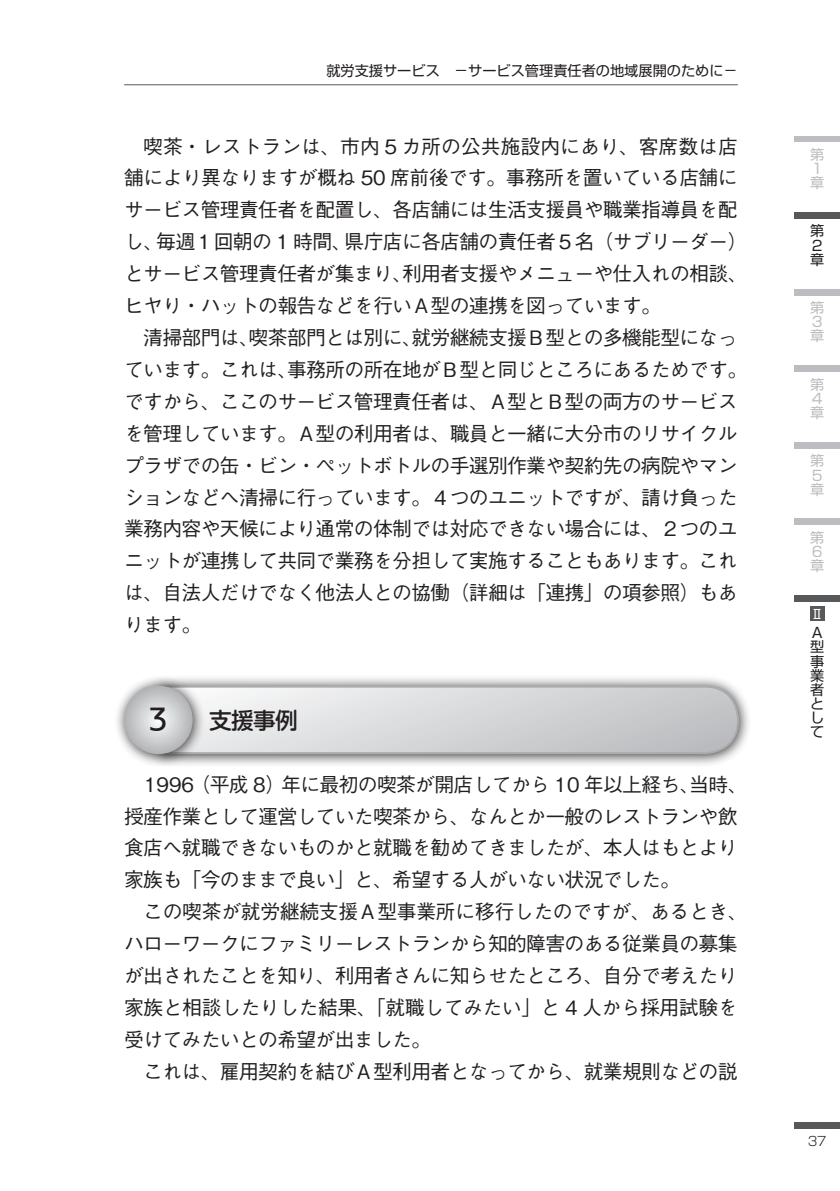
<style>
.page{position:relative;width:840px;height:1191px;background:#fff}
.page>*{position:absolute;margin:0;border:0;box-sizing:border-box;transform-origin:0 0}
.t1{font:34px "OCRB";color:#231f20}
.小見出し{font:500 22.6px "Shin M Go Pro";color:#231f20}
.本文{font:500 19.8px/31.8px "Gothic BBB Pro";letter-spacing:-.035em;color:#231f20}
.t2{font:14.2px/14.2px "Shin Go Pro";color:#231f20}
.t3{font:14.2px/14.2px "Shin Go Pro";color:#bcbdc0}
.t4{font:300 12.8px "Shin Go Pro";color:#231f20}
.t5{font:12.8px "Shin Go Pro";color:#fff}
</style>
<div class="page">
<div style="left:148px;top:674px;width:603px;height:93px;background:#231f20;opacity:.9"></div>
<svg style="left:205px;top:684px;width:534px;height:71px;background:#d2d3d5"></svg>
<div style="left:113px;top:674px;width:92px;height:92px;background:#231f20;opacity:.9"></div>
<svg style="left:124px;top:685px;width:69px;height:69px;background:#c8c9cc"></svg>
<hr style="left:124px;top:84px;width:613px;height:1px;background:#57585a">
<div style="left:794px;top:136px;width:45px;height:6px;background:#bcbdc0"></div>
<div style="left:794px;top:213px;width:45px;height:6px;background:#57585a"></div>
<div style="left:794px;top:289px;width:45px;height:6px;background:#bcbdc0"></div>
<div style="left:794px;top:366px;width:45px;height:6px;background:#bcbdc0"></div>
<div style="left:794px;top:442px;width:45px;height:6px;background:#bcbdc0"></div>
<div style="left:794px;top:519px;width:45px;height:6px;background:#bcbdc0"></div>
<div style="left:794px;top:595px;width:45px;height:6px;background:#57585a"></div>
<div style="left:809px;top:607px;width:14px;height:14px;background:#57585a"></div>
<div style="left:794px;top:1123px;width:45px;height:6px;background:#57585a"></div>
<p class="t2" style="left:326px;top:62px;width:413px">就労支援サービス　－サービス管理責任者の地域展開のために－</p>
<p class="本文" style="left:124px;top:128px;width:624px;text-indent:19px">喫茶・レストランは、市内 5 カ所の公共施設内にあり、客席数は店舗により異なりますが概ね 50 席前後です。事務所を置いている店舗にサービス管理責任者を配置し、各店舗には生活支援員や職業指導員を配し、毎週１回朝の 1 時間、県庁店に各店舗の責任者５名（サブリーダー）とサービス管理責任者が集まり、利用者支援やメニューや仕入れの相談、ヒヤり・ハットの報告などを行いＡ型の連携を図っています。</p>
<p class="本文" style="left:124px;top:319px;width:624px;text-indent:19px">清掃部門は、喫茶部門とは別に、就労継続支援Ｂ型との多機能型になっています。これは、事務所の所在地がＢ型と同じところにあるためです。ですから、ここのサービス管理責任者は、Ａ型とＢ型の両方のサービスを管理しています。Ａ型の利用者は、職員と一緒に大分市のリサイクルプラザでの缶・ビン・ペットボトルの手選別作業や契約先の病院やマンションなどへ清掃に行っています。４つのユニットですが、請け負った業務内容や天候により通常の体制では対応できない場合には、２つのユニットが連携して共同で業務を分担して実施することもあります。これは、自法人だけでなく他法人との協働（詳細は「連携」の項参照）もあります。</p>
<p class="t1" style="left:148px;top:707px;width:22px">3</p>
<p class="小見出し" style="left:209px;top:702px;width:90px">支援事例</p>
<p class="本文" style="left:124px;top:766px;width:624px;text-indent:20px">1996（平成 8）年に最初の喫茶が開店してから 10 年以上経ち、当時、授産作業として運営していた喫茶から、なんとか一般のレストランや飲食店へ就職できないものかと就職を勧めてきましたが、本人はもとより家族も「今のままで良い」と、希望する人がいない状況でした。</p>
<p class="本文" style="left:124px;top:893px;width:625px;text-indent:19px">この喫茶が就労継続支援Ａ型事業所に移行したのですが、あるとき、ハローワークにファミリーレストランから知的障害のある従業員の募集が出されたことを知り、利用者さんに知らせたところ、自分で考えたり家族と相談したりした結果、「就職してみたい」と 4 人から採用試験を受けてみたいとの希望が出ました。</p>
<p class="本文" style="left:143px;top:1053px;width:595px">これは、雇用契約を結びＡ型利用者となってから、就業規則などの説</p>
<p class="t3" style="left:809px;top:146px;width:15px">第<br>１章</p>
<p class="t2" style="left:809px;top:222px;width:15px">第<br>２章</p>
<p class="t3" style="left:809px;top:299px;width:15px">第<br>３章</p>
<p class="t3" style="left:809px;top:375px;width:15px;text-align:justify">第４章</p>
<p class="t3" style="left:809px;top:452px;width:15px">第<br>５章</p>
<p class="t3" style="left:809px;top:528px;width:15px">第<br>６章</p>
<p class="t5" style="left:810px;top:603px;width:14px">Ⅱ</p>
<p class="t2" style="left:809px;top:624px;width:15px;text-align:justify">Ａ型事業者として</p>
<p class="t4" style="left:807px;top:1130px;width:20px">37</p>
</div>
